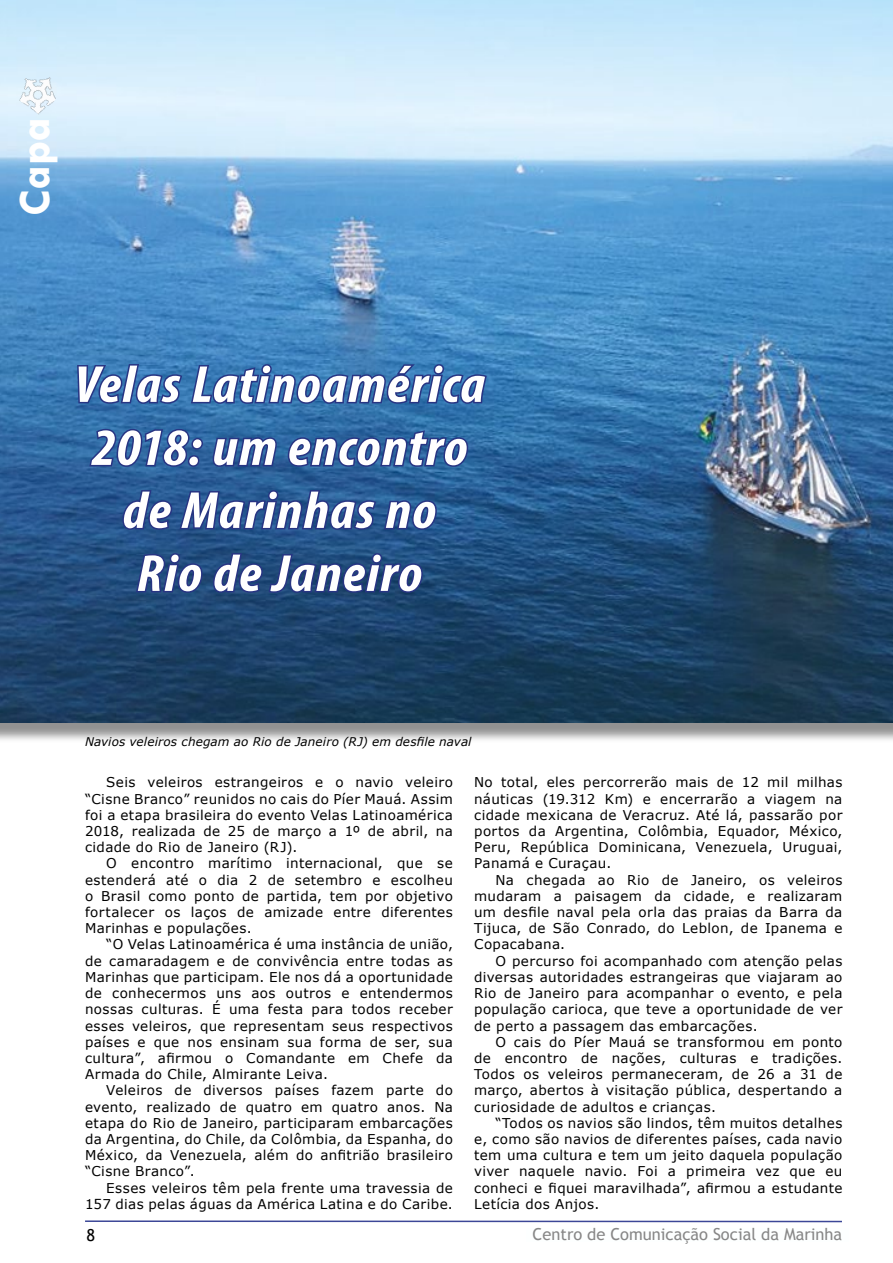
<style>
.page{position:relative;width:893px;height:1263px;background:#fff}
.page>*{position:absolute;margin:0;border:0;box-sizing:border-box;transform-origin:0 0}
.corpo_do_texto_padrã{font:italic 700 condensed 52.5px/63px "Myriad Pro";letter-spacing:.025em;color:#fff;text-align:center;scale:1.09 1}
.t1{font:700 45px "Tw Cen";color:#fff}
.t2{font:16.5px "Trebuchet MS";color:#878787}
.t3{font:16.5px "Trebuchet MS";color:#000}
.corpo_do_texto_padrã-2{font:13.5px/16.2px "Verdana";letter-spacing:.025em;color:#000;text-align:justify}
.corpo_do_texto_padrã-3{font:italic 12px "Verdana";letter-spacing:.01em;color:#000}
</style>
<div class="page">
<hr style="left:85px;top:1220px;width:757px;height:2px;background:#3c4797">
<div style="left:0;top:0;width:893px;height:743px;background:#000;opacity:.43"></div>
<img style="left:0;top:0;width:893px;height:722px">
<img style="left:18px;top:69px;width:38px;height:47px">
<svg style="left:76px;top:362px;width:412px;height:44px;background:#3262a3"></svg>
<svg style="left:88px;top:427px;width:116px;height:41px;background:#2d5698"></svg>
<svg style="left:211px;top:436px;width:67px;height:32px;background:#294d90"></svg>
<svg style="left:286px;top:428px;width:184px;height:40px;background:#2a5495"></svg>
<svg style="left:121px;top:488px;width:317px;height:43px;background:#274d8c"></svg>
<svg style="left:134px;top:552px;width:70px;height:42px;background:#24437f"></svg>
<svg style="left:211px;top:551px;width:213px;height:43px;background:#22437c"></svg>
<p class="t1" style="left:8px;top:216px;width:101px;rotate:-90deg">Capa</p>
<p class="corpo_do_texto_padrã" style="left:74px;top:352px;width:378px">Velas Latinoamérica<br>2018: um encontro</p>
<p class="corpo_do_texto_padrã" style="left:123px;top:478px;width:289px">de Marinhas no</p>
<p class="corpo_do_texto_padrã" style="left:137px;top:541px;width:263px">Rio de Janeiro</p>
<p class="corpo_do_texto_padrã-3" style="left:85px;top:733px;width:388px">Navios veleiros chegam ao Rio de Janeiro (RJ) em desfile naval</p>
<p class="corpo_do_texto_padrã-2" style="left:85px;top:774px;width:369px;text-indent:21px">Seis veleiros estrangeiros e o navio veleiro “Cisne Branco” reunidos no cais do Píer Mauá. Assim foi a etapa brasileira do evento Velas Latinoamérica 2018, realizada de 25 de março a 1º de abril, na cidade do Rio de Janeiro (RJ).</p>
<p class="corpo_do_texto_padrã-2" style="left:85px;top:855px;width:369px;text-indent:21px">O encontro marítimo internacional, que se estenderá até o dia 2 de setembro e escolheu o Brasil como ponto de partida, tem por objetivo fortalecer os laços de amizade entre diferentes Marinhas e populações.</p>
<p class="corpo_do_texto_padrã-2" style="left:85px;top:936px;width:369px;text-indent:21px">“O Velas Latinoamérica é uma instância de união, de camaradagem e de convivência entre todas as Marinhas que participam. Ele nos dá a oportunidade de conhecermos uns aos outros e entendermos nossas culturas. É uma festa para todos receber esses veleiros, que representam seus respectivos países e que nos ensinam sua forma de ser, sua cultura”, afirmou o Comandante em Chefe da Armada do Chile, Almirante Leiva.</p>
<p class="corpo_do_texto_padrã-2" style="left:85px;top:1082px;width:369px;text-indent:21px">Veleiros de diversos países fazem parte do evento, realizado de quatro em quatro anos. Na etapa do Rio de Janeiro, participaram embarcações da Argentina, do Chile, da Colômbia, da Espanha, do México, da Venezuela, além do anfitrião brasileiro “Cisne Branco”.</p>
<p class="corpo_do_texto_padrã-2" style="left:85px;top:1179px;width:369px;text-align:right">Esses veleiros têm pela frente uma travessia de<br>157 dias pelas águas da América Latina e do Caribe.</p>
<p class="corpo_do_texto_padrã-2" style="left:474px;top:774px;width:370px">No total, eles percorrerão mais de 12 mil milhas náuticas (19.312 Km) e encerrarão a viagem na cidade mexicana de Veracruz. Até lá, passarão por portos da Argentina, Colômbia, Equador, México, Peru, República Dominicana, Venezuela, Uruguai, Panamá e Curaçau.</p>
<p class="corpo_do_texto_padrã-2" style="left:474px;top:871px;width:370px;text-indent:21px">Na chegada ao Rio de Janeiro, os veleiros mudaram a paisagem da cidade, e realizaram um desfile naval pela orla das praias da Barra da Tijuca, de São Conrado, do Leblon, de Ipanema e Copacabana.</p>
<p class="corpo_do_texto_padrã-2" style="left:474px;top:952px;width:370px;text-indent:21px">O percurso foi acompanhado com atenção pelas diversas autoridades estrangeiras que viajaram ao Rio de Janeiro para acompanhar o evento, e pela população carioca, que teve a oportunidade de ver de perto a passagem das embarcações.</p>
<p class="corpo_do_texto_padrã-2" style="left:474px;top:1033px;width:370px;text-indent:21px">O cais do Píer Mauá se transformou em ponto de encontro de nações, culturas e tradições.<br>Todos os veleiros permaneceram, de 26 a 31 de março, abertos à visitação pública, despertando a curiosidade de adultos e crianças.</p>
<p class="corpo_do_texto_padrã-2" style="left:474px;top:1114px;width:370px;text-indent:21px">“Todos os navios são lindos, têm muitos detalhes e, como são navios de diferentes países, cada navio tem uma cultura e tem um jeito daquela população viver naquele navio. Foi a primeira vez que eu conheci e fiquei maravilhada”, afirmou a estudante Letícia dos Anjos.</p>
<p class="t3" style="left:87px;top:1225px;width:10px">8</p>
<p class="t2" style="left:533px;top:1224px;width:311px">Centro de Comunicação Social da Marinha</p>
</div>
